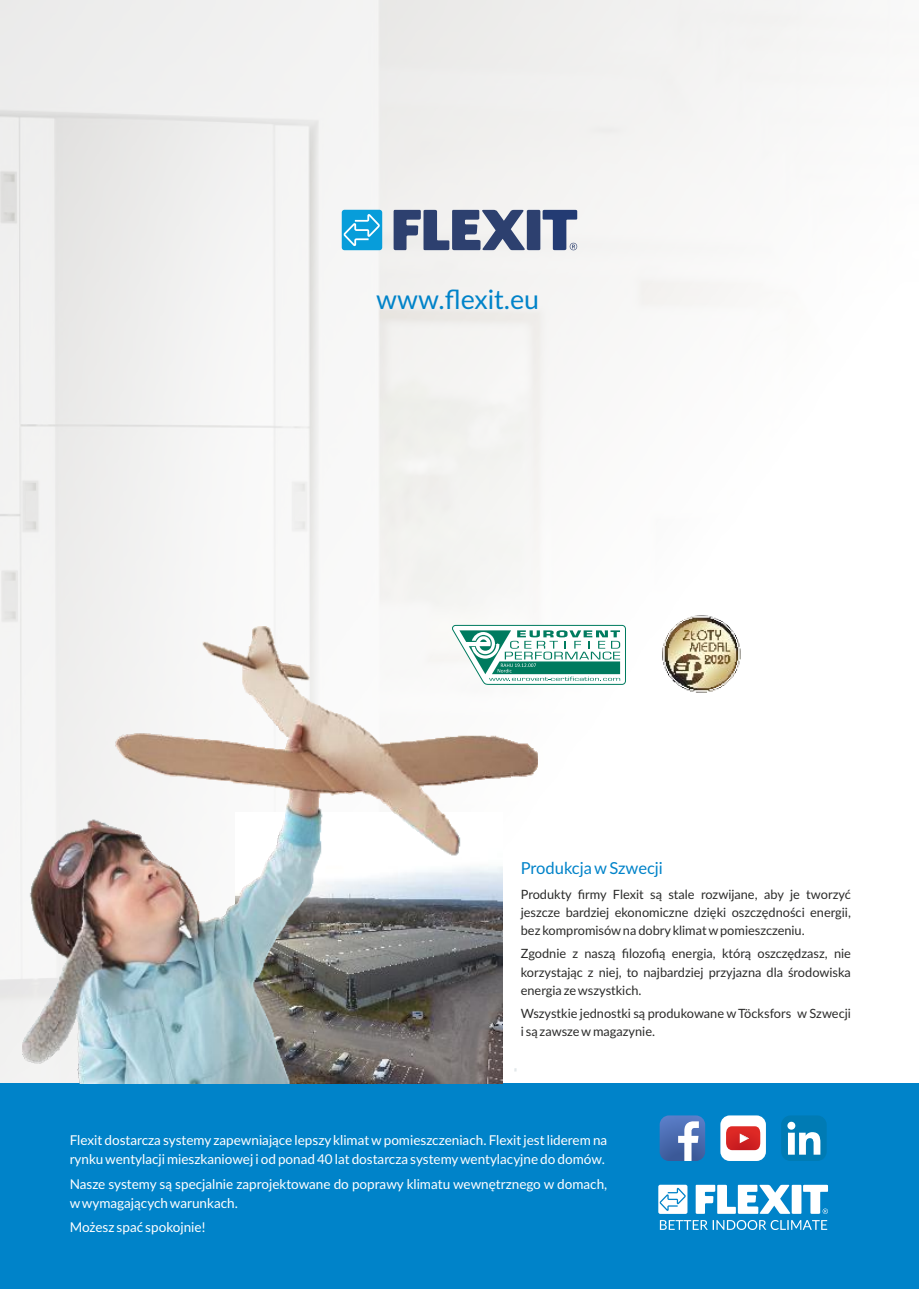
<style>
.page{position:relative;width:919px;height:1289px;background:#fff}
.page>*{position:absolute;margin:0;border:0;box-sizing:border-box;transform-origin:0 0}
.t1{font:26.7px "Lato";color:#0083c9}
.t2{font:16.5px "Lato";color:#0083c9}
.t3{font:13.5px/19.5px "Lato";color:#fff}
.t4{font:12.75px/18.3px "Lato";color:#2b2b2a;text-align:justify}
</style>
<div class="page">
<img style="left:0;top:0;width:837px;height:1083px">
<div style="left:0;top:1083px;width:918px;height:205px;background:#0083c9"></div>
<svg style="left:658px;top:1184px;width:170px;height:45px"></svg>
<div style="left:720px;top:1115px;width:45px;height:45px;background:#fff;border-radius:9px"></div>
<svg style="left:726px;top:1126px;width:34px;height:24px"></svg>
<div style="left:659px;top:1115px;width:46px;height:45px;background:linear-gradient(to bottom,#5a7fca,#3b5998);border-radius:9px"></div>
<svg style="left:678px;top:1121px;width:20px;height:39px"></svg>
<div style="left:781px;top:1115px;width:45px;height:45px;background:#007bb4;border-radius:9px"></div>
<svg style="left:787px;top:1121px;width:33px;height:33px"></svg>
<img style="left:23px;top:627px;width:514px;height:456px">
<img style="left:662px;top:615px;width:79px;height:79px;border-radius:50%">
<svg style="left:451px;top:624px;width:175px;height:61px"></svg>
<svg style="left:393px;top:210px;width:184px;height:40px"></svg>
<div style="left:342px;top:210px;width:40px;height:40px;background:#079dda;border-radius:3px"></div>
<svg style="left:343px;top:214px;width:37px;height:32px"></svg>
<h1 class="t1" style="left:376px;top:288px;width:164px">www.flexit.eu</h1>
<p class="t2" style="left:520px;top:861px;width:144px">Produkcja wSzwecji</p>
<p class="t4" style="left:520px;top:885px;width:331px">Produkty firmy Flexit są stale rozwijane, aby je tworzyć jeszcze bardziej ekonomiczne dzięki oszczędności energii, bez kompromisówna dobryklimat wpomieszczeniu.</p>
<p class="t4" style="left:520px;top:945px;width:331px">Zgodnie z naszą filozofią energia, którą oszczędzasz, nie korzystając z niej, to najbardziej przyjazna dla środowiska energia ze wszystkich.</p>
<p class="t4" style="left:520px;top:1004px;width:331px">Wszystkie jednostki są produkowane wTöcksfors w Szwecji i są zawsze wmagazynie.</p>
<p class="t3" style="left:70px;top:1130px;width:539px">Flexit dostarcza systemy zapewniające lepszy klimat wpomieszczeniach. Flexit jest liderem na rynku wentylacji mieszkaniowej i od ponad 40 lat dostarcza systemywentylacyjne do domów.</p>
<p class="t3" style="left:70px;top:1174px;width:539px">Nasze systemy są specjalnie zaprojektowane do poprawy klimatu wewnętrznego w domach, wwymagających warunkach.</p>
<p class="t3" style="left:70px;top:1218px;width:137px">Możesz spać spokojnie!</p>
</div>
